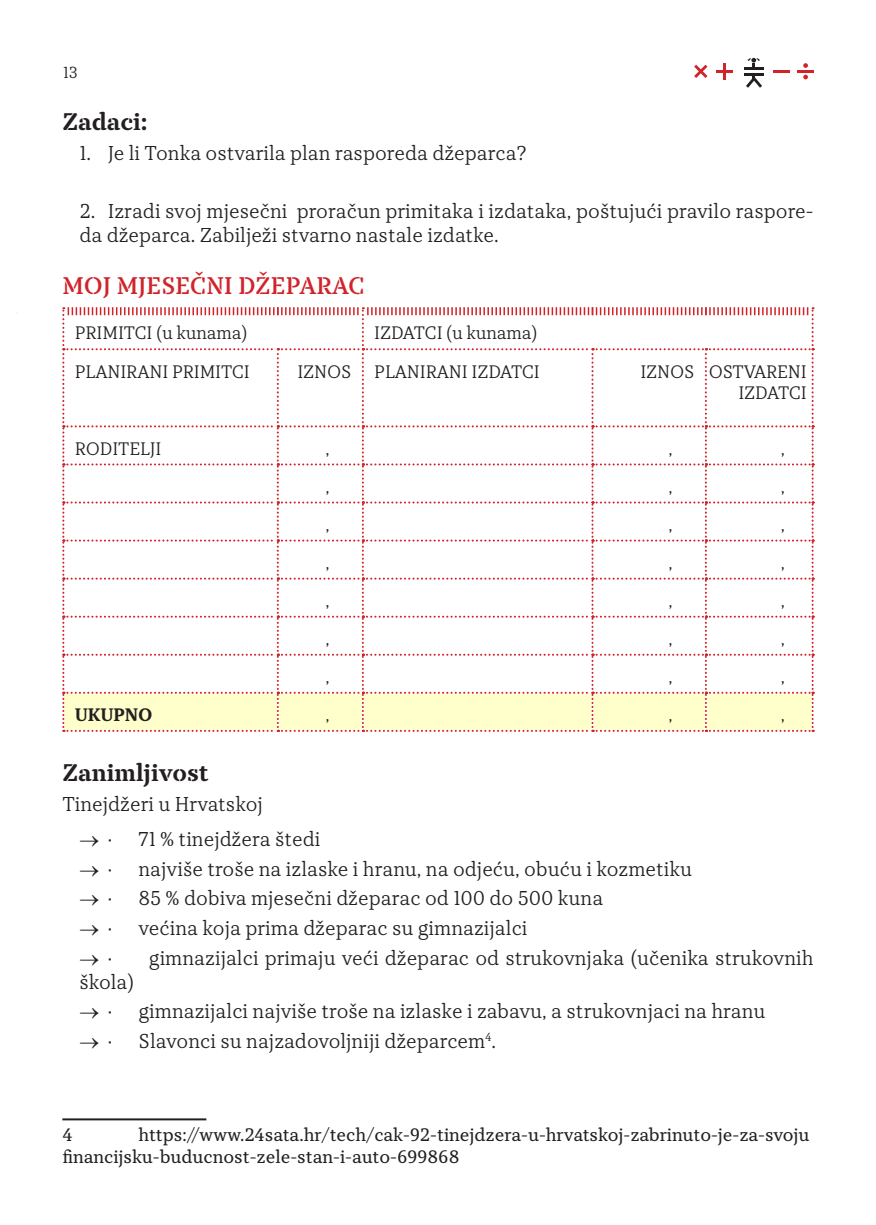
<style>
.page{position:relative;width:876px;height:1225px;background:#fff}
.page>*{position:absolute;margin:0;border:0;box-sizing:border-box;transform-origin:0 0}
.naslov{font:700 24px "TT Tricks Stencil";color:#231f20}
.naslov-2{font:600 24px "TT Tricks Stencil";color:#d1232a}
.tekst{font:300 20px/24px "TT Tricks";color:#231f20}
.tekst_tabela{font:300 18px/21.6px "TT Tricks";letter-spacing:-.01em;color:#231f20;text-align:right}
.tekst_futnote{font:18px/21.6px "TT Tricks";color:#231f20}
.tekst_tabela-2{font:700 18px "TT Tricks";letter-spacing:-.01em;color:#231f20}
.t1{font:300 16px "TT Tricks";color:#231f20}
</style>
<div class="page">
<hr style="left:744px;top:67px;width:20px;height:3px;background:#231f20">
<hr style="left:716px;top:70px;width:16px;height:3px;background:#d1232a">
<hr style="left:773px;top:70px;width:16px;height:3px;background:#d1232a">
<hr style="left:798px;top:70px;width:16px;height:3px;background:#d1232a">
<hr style="left:723px;top:63px;width:3px;height:16px;background:#d1232a">
<svg style="left:694px;top:65px;width:13px;height:13px"></svg>
<hr style="left:744px;top:73px;width:20px;height:3px;background:#231f20">
<svg style="left:803px;top:63px;width:5px;height:5px"></svg>
<svg style="left:803px;top:75px;width:5px;height:4px"></svg>
<svg style="left:746px;top:58px;width:16px;height:30px"></svg>
<svg style="left:62px;top:307px;width:752px;height:425px"></svg>
<hr style="left:62px;top:1118px;width:144px;height:2px;background:#231f20">
<p class="t1" style="left:63px;top:63px;width:16px">13</p>
<p class="naslov" style="left:62px;top:107px;width:87px">Zadaci:</p>
<p class="tekst" style="left:79px;top:141px;width:449px">1. Je li Tonka ostvarila plan rasporeda džeparca?</p>
<p class="tekst" style="left:79px;top:199px;width:736px">2. Izradi svoj mjesečni proračun primitaka i izdataka, poštujući pravilo raspore&shy;da džeparca. Zabilježi stvarno nastale izdatke.</p>
<p class="naslov-2" style="left:62px;top:270px;width:304px">MOJ MJESEČNI DŽEPARAC</p>
<p class="tekst_tabela" style="left:75px;top:322px;width:174px">PRIMITCI (u kunama)</p>
<p class="tekst_tabela" style="left:374px;top:322px;width:165px">IZDATCI (u kunama)</p>
<p class="tekst_tabela" style="left:75px;top:360px;width:177px">PLANIRANI PRIMITCI</p>
<p class="tekst_tabela" style="left:297px;top:360px;width:56px">IZNOS</p>
<p class="tekst_tabela" style="left:374px;top:360px;width:167px">PLANIRANI IZDATCI</p>
<p class="tekst_tabela" style="left:640px;top:360px;width:56px">IZNOS</p>
<p class="tekst_tabela" style="left:709px;top:360px;width:100px">OSTVARENI<br>IZDATCI</p>
<p class="tekst_tabela" style="left:75px;top:437px;width:88px">RODITELJI</p>
<p class="tekst_tabela" style="left:325px;top:437px;width:6px">,</p>
<p class="tekst_tabela" style="left:668px;top:437px;width:6px">,</p>
<p class="tekst_tabela" style="left:781px;top:437px;width:6px">,</p>
<p class="tekst_tabela" style="left:325px;top:475px;width:6px">,</p>
<p class="tekst_tabela" style="left:668px;top:475px;width:6px">,</p>
<p class="tekst_tabela" style="left:781px;top:475px;width:6px">,</p>
<p class="tekst_tabela" style="left:325px;top:513px;width:6px">,</p>
<p class="tekst_tabela" style="left:668px;top:513px;width:6px">,</p>
<p class="tekst_tabela" style="left:781px;top:513px;width:6px">,</p>
<p class="tekst_tabela" style="left:325px;top:552px;width:6px">,</p>
<p class="tekst_tabela" style="left:668px;top:552px;width:6px">,</p>
<p class="tekst_tabela" style="left:781px;top:552px;width:6px">,</p>
<p class="tekst_tabela" style="left:325px;top:590px;width:6px">,</p>
<p class="tekst_tabela" style="left:668px;top:590px;width:6px">,</p>
<p class="tekst_tabela" style="left:781px;top:590px;width:6px">,</p>
<p class="tekst_tabela" style="left:325px;top:628px;width:6px">,</p>
<p class="tekst_tabela" style="left:668px;top:628px;width:6px">,</p>
<p class="tekst_tabela" style="left:781px;top:628px;width:6px">,</p>
<p class="tekst_tabela" style="left:325px;top:666px;width:6px">,</p>
<p class="tekst_tabela" style="left:668px;top:666px;width:6px">,</p>
<p class="tekst_tabela" style="left:781px;top:666px;width:6px">,</p>
<p class="tekst_tabela-2" style="left:75px;top:703px;width:79px">UKUPNO</p>
<p class="tekst_tabela" style="left:325px;top:704px;width:6px">,</p>
<p class="tekst_tabela" style="left:668px;top:704px;width:6px">,</p>
<p class="tekst_tabela" style="left:781px;top:704px;width:6px">,</p>
<p class="naslov" style="left:62px;top:758px;width:148px">Zanimljivost</p>
<p class="tekst" style="left:62px;top:791px;width:202px">Tinejdžeri u Hrvatskoj</p>
<p class="tekst" style="left:79px;top:827px;width:34px">→ ·</p>
<p class="tekst" style="left:139px;top:827px;width:183px">71 % tinejdžera štedi</p>
<p class="tekst" style="left:79px;top:856px;width:34px">→ ·</p>
<p class="tekst" style="left:139px;top:856px;width:555px">najviše troše na izlaske i hranu, na odjeću, obuću i kozmetiku</p>
<p class="tekst" style="left:79px;top:886px;width:34px">→ ·</p>
<p class="tekst" style="left:139px;top:886px;width:466px">85 % dobiva mjesečni džeparac od 100 do 500 kuna</p>
<p class="tekst" style="left:79px;top:916px;width:34px">→ ·</p>
<p class="tekst" style="left:139px;top:916px;width:390px">većina koja prima džeparac su gimnazijalci</p>
<p class="tekst" style="left:79px;top:945px;width:34px">→ ·</p>
<p class="tekst" style="left:149px;top:945px;width:666px">gimnazijalci primaju veći džeparac od strukovnjaka (učenika strukovnih</p>
<p class="tekst" style="left:79px;top:969px;width:56px">škola)</p>
<p class="tekst" style="left:79px;top:999px;width:34px">→ ·</p>
<p class="tekst" style="left:139px;top:999px;width:628px">gimnazijalci najviše troše na izlaske i zabavu, a strukovnjaci na hranu</p>
<p class="tekst" style="left:79px;top:1029px;width:34px">→ ·</p>
<p class="tekst" style="left:139px;top:1029px;width:359px">Slavonci su najzadovoljniji džeparcem<sup>4</sup>.</p>
<p class="tekst_futnote" style="left:62px;top:1124px;width:749px;text-indent:76px">https://www.24sata.hr/tech/cak-92-tinejdzera-u-hrvatskoj-zabrinuto-je-za-svoju financijsku-buducnost-zele-stan-i-auto-699868</p>
<p class="tekst_futnote" style="left:62px;top:1124px;width:12px">4</p>
</div>
